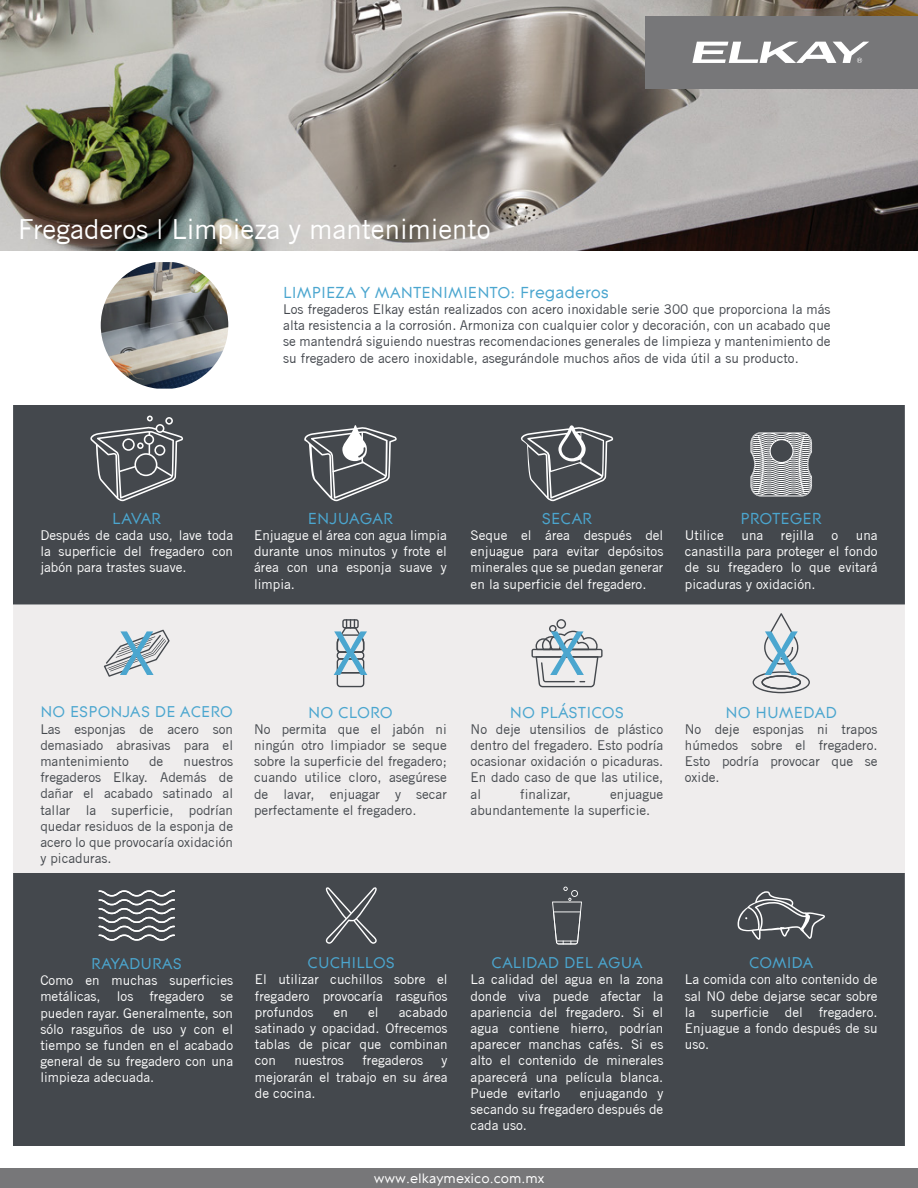
<style>
.page{position:relative;width:918px;height:1188px;background:#fff}
.page>*{position:absolute;margin:0;border:0;box-sizing:border-box;transform-origin:0 0}
.t1{font:27.6px "Trade Gothic";color:#fff}
.t2{font:16.5px "Contax";color:#4ba6cf}
.t3{font:16.2px "Contax";color:#4ba6cf}
.t4{font:13.5px/16.2px "Trade Gothic";color:#fff;text-align:justify}
.t5{font:13.5px/16.2px "Trade Gothic";color:#44484d;text-align:justify}
.t6{font:13.5px/16.2px "Trade Gothic";color:#43474d;text-align:justify}
.t7{font:13.5px "Contax";color:#fff}
</style>
<div class="page">
<img style="left:101px;top:262px;width:127px;height:127px">
<div style="left:13px;top:873px;width:892px;height:273px;background:#44484d"></div>
<div style="left:13px;top:604px;width:892px;height:269px;background:#efeded"></div>
<div style="left:13px;top:405px;width:892px;height:199px;background:#44484d"></div>
<svg style="left:750px;top:432px;width:62px;height:64px"></svg>
<svg style="left:521px;top:425px;width:92px;height:76px"></svg>
<svg style="left:90px;top:416px;width:93px;height:85px"></svg>
<svg style="left:304px;top:425px;width:93px;height:76px"></svg>
<img style="left:0;top:0;width:918px;height:250px">
<div style="left:646px;top:16px;width:272px;height:73px;background:#777779"></div>
<svg style="left:692px;top:42px;width:177px;height:21px"></svg>
<div style="left:0;top:1168px;width:918px;height:20px;background:#777779"></div>
<svg style="left:104px;top:630px;width:66px;height:47px"></svg>
<svg style="left:334px;top:619px;width:33px;height:68px"></svg>
<svg style="left:532px;top:619px;width:71px;height:68px"></svg>
<svg style="left:753px;top:613px;width:57px;height:80px"></svg>
<svg style="left:552px;top:887px;width:30px;height:57px"></svg>
<svg style="left:737px;top:891px;width:88px;height:49px"></svg>
<svg style="left:99px;top:890px;width:76px;height:51px"></svg>
<svg style="left:326px;top:887px;width:51px;height:57px"></svg>
<h1 class="t1" style="left:18px;top:213px;width:474px">Fregaderos | Limpieza y mantenimiento</h1>
<p class="t2" style="left:283px;top:282px;width:328px">LIMPIEZA Y MANTENIMIENTO: Fregaderos</p>
<p class="t6" style="left:283px;top:301px;width:549px">Los fregaderos Elkay están realizados con acero inoxidable serie 300 que proporciona la más alta resistencia a la corrosión. Armoniza con cualquier color y decoración, con un acabado que se mantendrá siguiendo nuestras recomendaciones generales de limpieza y mantenimiento de su fregadero de acero inoxidable, asegurándole muchos años de vida útil a su producto.</p>
<p class="t2" style="left:112px;top:508px;width:51px">LAVAR</p>
<p class="t4" style="left:40px;top:527px;width:194px">Después de cada uso, lave toda la superficie del fregadero con jabón para trastes suave.</p>
<p class="t2" style="left:308px;top:508px;width:87px">ENJUAGAR</p>
<p class="t4" style="left:254px;top:527px;width:194px">Enjuague el área con agua limpia durante unos minutos y frote el área con una esponja suave y limpia.</p>
<p class="t2" style="left:542px;top:508px;width:52px">SECAR</p>
<p class="t4" style="left:471px;top:527px;width:194px">Seque el área después del enjuague para evitar depósitos minerales que se puedan generar en la superficie del fregadero.</p>
<p class="t2" style="left:740px;top:508px;width:83px">PROTEGER</p>
<p class="t4" style="left:685px;top:527px;width:41px">Utilice</p>
<p class="t4" style="left:742px;top:527px;width:23px">una</p>
<p class="t4" style="left:781px;top:527px;width:35px">rejilla</p>
<p class="t4" style="left:832px;top:527px;width:8px">o</p>
<p class="t4" style="left:685px;top:527px;width:194px;text-indent:171px">una canastilla para proteger el fondo de su fregadero lo que evitará picaduras y oxidación.</p>
<p class="t3" style="left:41px;top:702px;width:194px">NO ESPONJAS DE ACERO</p>
<p class="t5" style="left:40px;top:720px;width:194px">Las esponjas de acero son demasiado abrasivas para el mantenimiento</p>
<p class="t5" style="left:149px;top:753px;width:16px">de</p>
<p class="t5" style="left:40px;top:753px;width:194px;text-indent:143px">nuestros fregaderos Elkay. Además de dañar el acabado satinado al tallar la superficie, podrían quedar residuos de la esponja de acero lo que provocaría oxidación y picaduras.</p>
<p class="t2" style="left:308px;top:702px;width:86px">NO CLORO</p>
<p class="t5" style="left:254px;top:721px;width:194px">No permita que el jabón ni ningún otro limpiador se seque sobre la superficie del fregadero; cuando utilice cloro, asegúrese de lavar, enjuagar y secar perfectamente el fregadero.</p>
<p class="t2" style="left:510px;top:702px;width:116px">NO PLÁSTICOS</p>
<p class="t5" style="left:471px;top:721px;width:194px">No deje utensilios de plástico dentro del fregadero. Esto podría ocasionar oxidación o picaduras.<br>En dado caso de que las utilice, al</p>
<p class="t5" style="left:471px;top:785px;width:194px;text-indent:139px">enjuague abundantemente la superficie.</p>
<p class="t5" style="left:520px;top:785px;width:52px">finalizar,</p>
<p class="t2" style="left:726px;top:702px;width:113px">NO HUMEDAD</p>
<p class="t5" style="left:685px;top:721px;width:194px">No deje esponjas ni trapos húmedos sobre el fregadero.<br>Esto podría provocar que se oxide.</p>
<p class="t3" style="left:91px;top:954px;width:92px">RAYADURAS</p>
<p class="t4" style="left:40px;top:972px;width:194px">Como en muchas superficies metálicas, los fregadero se pueden rayar. Generalmente, son sólo rasguños de uso y con el tiempo se funden en el acabado general de su fregadero con una limpieza adecuada.</p>
<p class="t3" style="left:308px;top:953px;width:89px">CUCHILLOS</p>
<p class="t4" style="left:255px;top:971px;width:194px">El utilizar cuchillos sobre el fregadero provocaría rasguños profundos</p>
<p class="t4" style="left:255px;top:1004px;width:194px;text-indent:144px">acabado satinado y opacidad. Ofrecemos tablas de picar que combinan con</p>
<p class="t4" style="left:334px;top:1004px;width:16px">en</p>
<p class="t4" style="left:368px;top:1004px;width:12px">el</p>
<p class="t4" style="left:294px;top:1052px;width:51px">nuestros</p>
<p class="t4" style="left:362px;top:1052px;width:62px">fregaderos</p>
<p class="t4" style="left:255px;top:1052px;width:194px;text-indent:187px">y mejorarán el trabajo en su área de cocina.</p>
<p class="t3" style="left:492px;top:953px;width:152px">CALIDAD DEL AGUA</p>
<p class="t4" style="left:471px;top:971px;width:194px">La calidad del agua en la zona donde viva puede afectar la apariencia del fregadero. Si el agua contiene hierro, podrían aparecer manchas cafés. Si es alto el contenido de minerales aparecerá una película blanca.<br>Puede evitarlo</p>
<p class="t4" style="left:471px;top:1085px;width:194px;text-indent:109px">enjuagando y secando su fregadero después de cada uso.</p>
<p class="t7" style="left:374px;top:1170px;width:172px">www.elkaymexico.com.mx</p>
<p class="t3" style="left:749px;top:953px;width:66px">COMIDA</p>
<p class="t4" style="left:685px;top:971px;width:194px">La comida con alto contenido de sal NO debe dejarse secar sobre la superficie del fregadero.<br>Enjuague a fondo después de su uso.</p>
</div>
